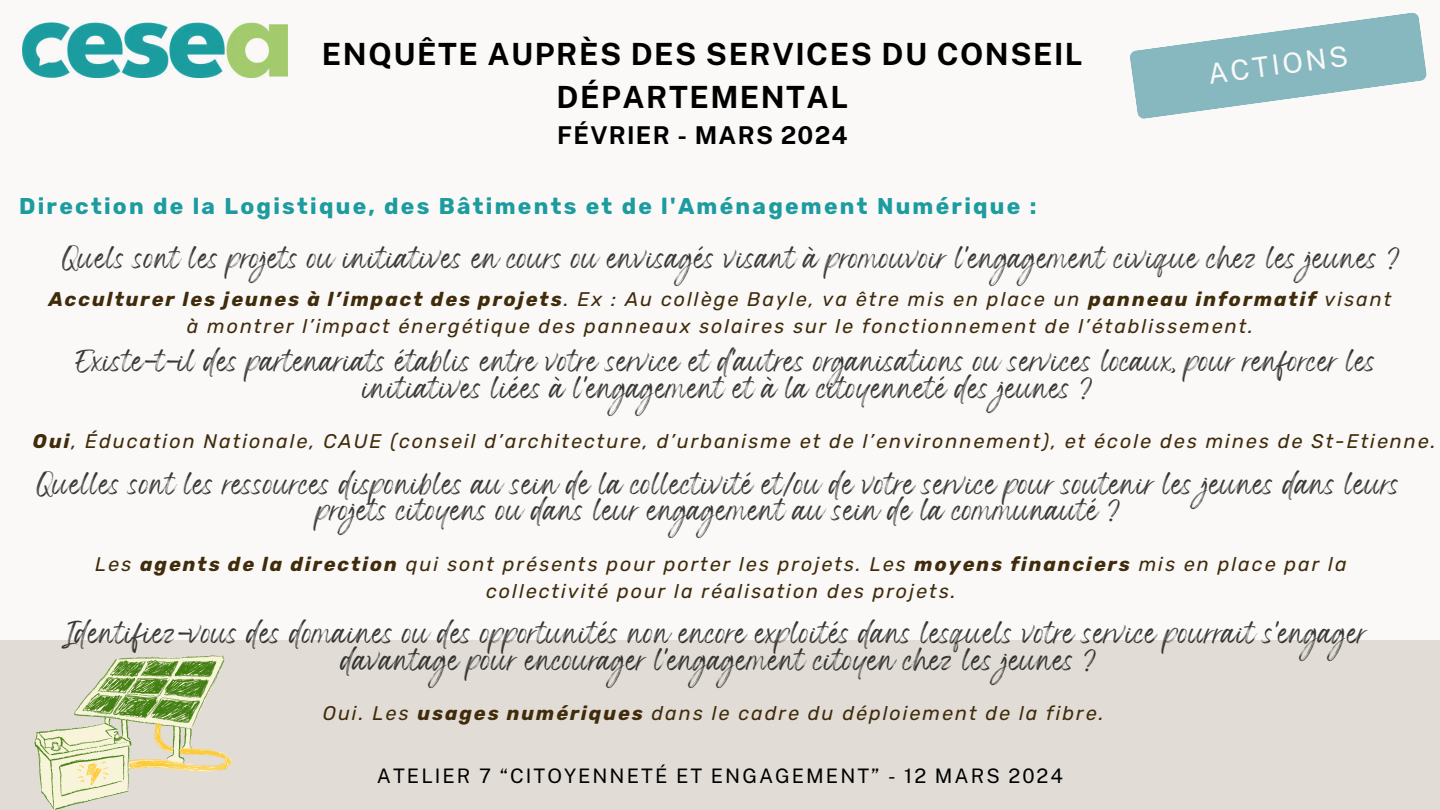
<style>
.page{position:relative;width:1440px;height:810px;background:#faf9f8}
.page>*{position:absolute;margin:0;border:0;box-sizing:border-box;transform-origin:0 0}
.t1{font:700 30.6px/42.8px "Public Sans";letter-spacing:.05em;color:#000;text-align:center}
.t2{font:28px "Public Sans";color:#faf9f8}
.t3{font:700 24.6px "Public Sans";letter-spacing:.05em;color:#000}
.t4{font:700 22.7px "Rubik";letter-spacing:.1em;color:#1c9c9f}
.t5{font:20px "Public Sans";letter-spacing:.1em;color:#000}
.t6{font:italic 19.7px/27px "Rubik";letter-spacing:.1em;color:#402b0a;text-align:center}
.t7{font:17.1px/26.8px "Wonderful Branding";color:#000;text-align:center}
.s1{font-weight:700}
</style>
<div class="page">
<div style="left:0;top:640px;width:1440px;height:170px;background:#e1ddd6"></div>
<svg style="left:1130px;top:12px;width:297px;height:107px"></svg>
<img style="left:23px;top:23px;width:265px;height:54px">
<svg style="left:35px;top:655px;width:197px;height:155px"></svg>
<h1 class="t1" style="left:322px;top:33px;width:762px">ENQUÊTE AUPRÈS DES SERVICES DU CONSEIL<br>DÉPARTEMENTAL</h1>
<h3 class="t3" style="left:557px;top:121px;width:292px">FÉVRIER - MARS 2024</h3>
<h3 class="t4" style="left:19px;top:192px;width:1019px">Direction de la Logistique, des Bâtiments et de l'Aménagement Numérique :</h3>
<h2 class="t2" style="left:1206px;top:57px;width:142px;rotate:-7deg">ACTIONS</h2>
<p class="t7" style="left:62px;top:251px;width:1339px">Quels sont les projets ou initiatives en cours ou envisagés visant à promouvoir l'engagement civique chez les jeunes ?</p>
<p class="t6" style="left:49px;top:286px;width:1344px"><span class="s1">Acculturer les jeunes à l’impact des projets</span>. Ex : Au collège Bayle, va être mis en place un <span class="s1">panneau informatif</span> visant à montrer l’impact énergétique des panneaux solaires sur le fonctionnement de l’établissement.</p>
<p class="t7" style="left:78px;top:354px;width:1301px">Existe-t-il des partenariats établis entre votre service et d'autres organisations ou services locaux, pour renforcer les initiatives liées à l'engagement et à la citoyenneté des jeunes ?</p>
<p class="t6" style="left:33px;top:427px;width:1404px"><span class="s1">Oui</span>, Éducation Nationale, CAUE (conseil d’architecture, d’urbanisme et de l’environnement), et école des mines de St-Etienne.</p>
<p class="t7" style="left:37px;top:476px;width:1367px">Quelles sont les ressources disponibles au sein de la collectivité et/ou de votre service pour soutenir les jeunes dans leurs projets citoyens ou dans leur engagement au sein de la communauté ?</p>
<p class="t6" style="left:95px;top:551px;width:1253px">Les <span class="s1">agents de la direction</span> qui sont présents pour porter les projets. Les <span class="s1">moyens financiers</span> mis en place par la collectivité pour la réalisation des projets.</p>
<p class="t7" style="left:70px;top:626px;width:1299px">Identifiez-vous des domaines ou des opportunités non encore exploités dans lesquels votre service pourrait s'engager davantage pour encourager l'engagement citoyen chez les jeunes ?</p>
<p class="t6" style="left:323px;top:700px;width:782px">Oui. Les <span class="s1">usages numériques</span> dans le cadre du déploiement de la fibre.</p>
<p class="t5" style="left:377px;top:764px;width:688px">ATELIER 7 “CITOYENNETÉ ET ENGAGEMENT” - 12 MARS 2024</p>
</div>
